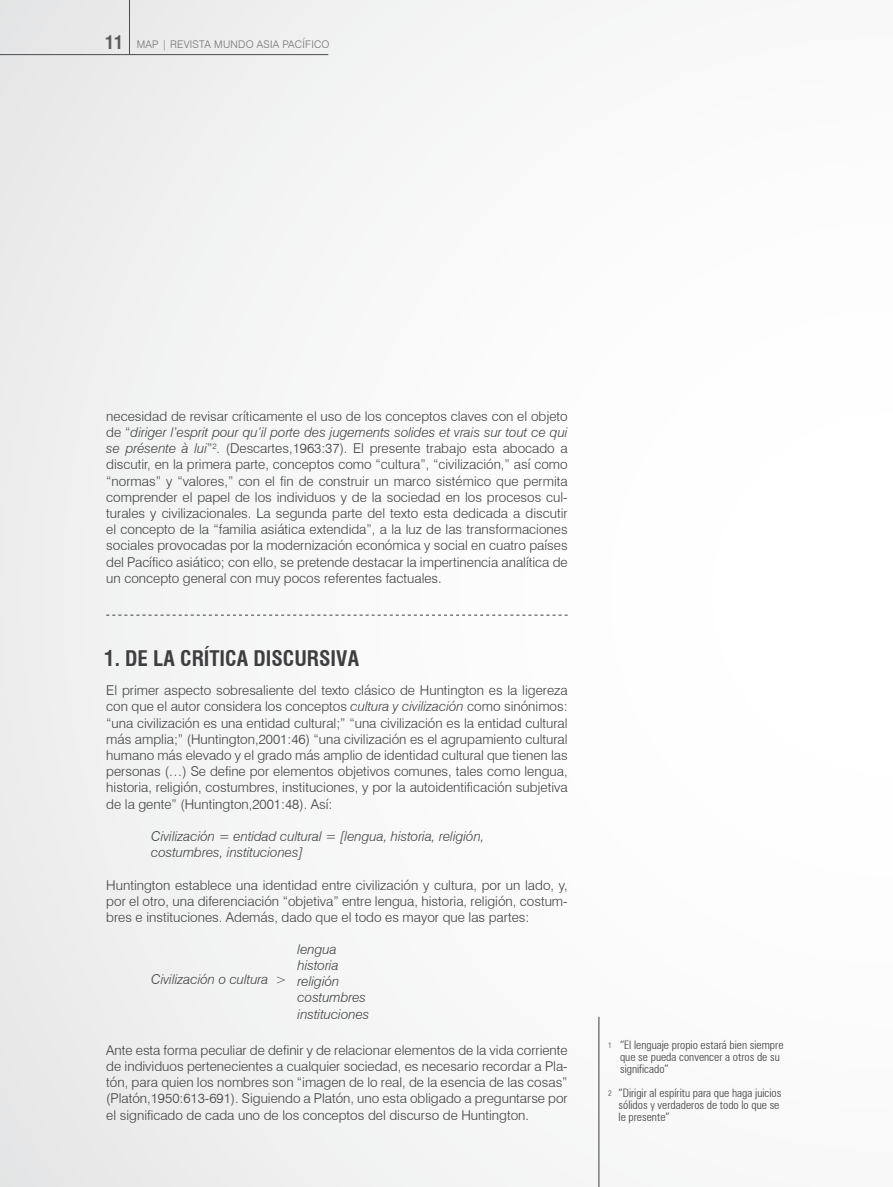
<style>
.page{position:relative;width:893px;height:1187px;background:#fff}
.page>*{position:absolute;margin:0;border:0;box-sizing:border-box;transform-origin:0 0}
.t1{font:700 condensed 21px "Swiss 721 BT";color:#3e3d40}
.t2{font:300 13.5px/16.2px "Swiss 721 BT";color:#3e3d40;text-align:justify}
.t3{font:italic 300 13.5px/16.2px "Swiss 721 BT";color:#3e3d40}
.t4{font:300 condensed 11.7px/12px "Zurich BT";color:#3e3d40}
.t5{font:300 10.5px "Swiss 721 BT";letter-spacing:.02em;color:#707172}
.s1{font-weight:700;font-stretch:condensed;font-size:18px;color:#58585a}
.s2{font-style:italic}
.s3{font-size:7.8px}
</style>
<div class="page">
<div style="left:0;top:0;width:893px;height:1186px;background:linear-gradient(to right,#ededee,#fff)"></div>
<hr style="left:0;top:54px;width:328px;height:1px;background:#4b4b4d">
<hr style="left:129px;top:0;width:1px;height:55px;background:#4b4b4d">
<svg style="left:106px;top:614px;width:462px;height:1px"></svg>
<hr style="left:599px;top:1016px;width:1px;height:170px;background:#3e3d40">
<p class="t5" style="left:105px;top:38px;width:226px"><span class="s1">11</span> MAP | REVISTA MUNDO ASIA PACÍFICO</p>
<p class="t2" style="left:106px;top:408px;width:463px">necesidad de revisar críticamente el uso de los conceptos claves con el objeto de “<span class="s2">diriger l’esprit pour qu’il porte des jugements solides et vrais sur tout ce qui se présente à lui</span>”<sup>2</sup>. (Descartes,1963:37). El presente trabajo esta abocado a discutir, en la primera parte, conceptos como “cultura”, “civilización,” así como “normas” y “valores,” con el fin de construir un marco sistémico que permita comprender el papel de los individuos y de la sociedad en los procesos cul&shy;turales y civilizacionales. La segunda parte del texto esta dedicada a discutir el concepto de la “familia asiática extendida”, a la luz de las transformaciones sociales provocadas por la modernización económica y social en cuatro países del Pacífico asiático; con ello, se pretende destacar la impertinencia analítica de un concepto general con muy pocos referentes factuales.</p>
<h1 class="t1" style="left:104px;top:645px;width:256px">1. DE LA CRÍTICA DISCURSIVA</h1>
<p class="t2" style="left:106px;top:682px;width:463px">El primer aspecto sobresaliente del texto clásico de Huntington es la ligereza con que el autor considera los conceptos <span class="s2">cultura y civilización</span> como sinónimos: “una civilización es una entidad cultural;” “una civilización es la entidad cultural más amplia;” (Huntington,2001:46) “una civilización es el agrupamiento cultural humano más elevado y el grado más amplio de identidad cultural que tienen las personas (…) Se define por elementos objetivos comunes, tales como lengua, historia, religión, costumbres, instituciones, y por la autoidentificación subjetiva de la gente” (Huntington,2001:48). Así:</p>
<p class="t3" style="left:151px;top:828px;width:335px">Civilización = entidad cultural = [lengua, historia, religión, costumbres, instituciones]</p>
<p class="t2" style="left:106px;top:876px;width:463px">Huntington establece una identidad entre civilización y cultura, por un lado, y, por el otro, una diferenciación “objetiva” entre lengua, historia, religión, costum&shy;bres e instituciones. Además, dado que el todo es mayor que las partes:</p>
<p class="t3" style="left:151px;top:970px;width:137px">Civilización o cultura &gt;</p>
<p class="t3" style="left:298px;top:940px;width:73px">lengua historia religión costumbres instituciones</p>
<p class="t2" style="left:106px;top:1041px;width:463px">Ante esta forma peculiar de definir y de relacionar elementos de la vida corriente de individuos pertenecientes a cualquier sociedad, es necesario recordar a Pla&shy;tón, para quien los nombres son “imagen de lo real, de la esencia de las cosas” (Platón,1950:613-691). Siguiendo a Platón, uno esta obligado a preguntarse por el significado de cada uno de los conceptos del discurso de Huntington.</p>
<p class="t4" style="left:620px;top:1039px;width:165px;text-indent:-12px"><span class="s3">1</span> “El lenguaje propio estará bien siempre que se pueda convencer a otros de su significado”</p>
<p class="t4" style="left:619px;top:1087px;width:164px;text-indent:-11px"><span class="s3">2</span> “Dirigir al espíritu para que haga juicios sólidos y verdaderos de todo lo que se le presente”</p>
</div>
